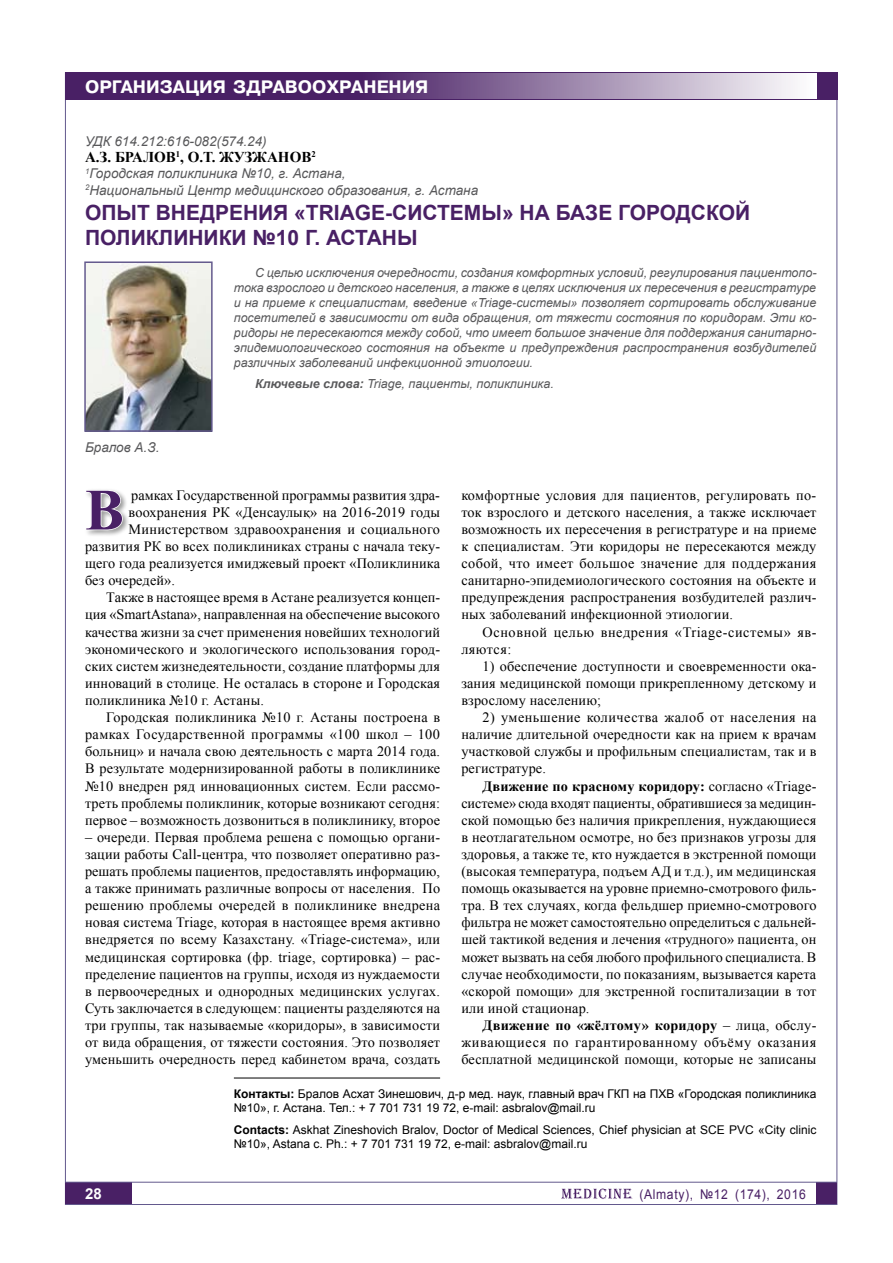
<style>
.page{position:relative;width:893px;height:1263px;background:#fff}
.page>*{position:absolute;margin:0;border:0;box-sizing:border-box;transform-origin:0 0}
.t1{font:700 58.5px "Times New Roman";color:#492065}
.t2{font:700 21px/25.2px "Arial";color:#492065}
.t3{font:700 18px "Pragmatica C";color:#fff}
.t4{font:700 15px "Times New Roman";color:#000}
.t5{font:700 15px "Arial";color:#fff}
.t6{font:14.25px/17.1px "Times New Roman";letter-spacing:.01em;color:#000;text-align:justify}
.t7{font:14.25px/17.1px "Times New Roman";letter-spacing:.04em;color:#000}
.t8{font:14.25px "Times New Roman";letter-spacing:.03em;color:#000}
.t9{font:italic 13.5px/16.2px "Arial";color:#58585a}
.t10{font:13.5px "Arial";letter-spacing:.05em;color:#492065;scale:.9 1}
.t11{font:italic 12.45px/15px "Arial";color:#58585a;text-align:justify}
.t12{font:12px/13.8px "Arial";color:#000}
.s1{font-weight:700}
</style>
<div class="page">
<div style="left:65px;top:1182px;width:67px;height:22px;background:#492065"></div>
<div style="left:816px;top:1182px;width:21px;height:22px;background:#492065"></div>
<svg style="left:561px;top:1188px;width:71px;height:11px"></svg>
<hr style="left:65px;top:1182px;width:772px;height:1px;background:#63598d">
<div style="left:65px;top:72px;width:772px;height:28px;background:#492065"></div>
<div style="left:353px;top:73px;width:463px;height:26px;background:linear-gradient(to right,#461c62,#fefefe)"></div>
<svg style="left:87px;top:490px;width:37px;height:41px"></svg>
<hr style="left:234px;top:1078px;width:206px;height:1px;background:#000">
<img style="left:86px;top:263px;width:125px;height:167px">
<div style="left:84px;top:261px;width:129px;height:171px;border:1px solid #63598d"></div>
<p class="t3" style="left:85px;top:77px;width:345px">организация здравоохранения</p>
<p class="t9" style="left:85px;top:133px;width:183px">УДК 614.212:616-082(574.24)</p>
<p class="t4" style="left:85px;top:147px;width:172px">А.З. Бралов <sup>1</sup>, О.Т. Жузжа</p>
<p class="t4" style="left:278px;top:147px;width:39px">нов<sup>2</sup></p>
<p class="t9" style="left:85px;top:166px;width:395px"><sup>1</sup>Городская поликлиника №10, г. Астана,<br><sup>2</sup>Национальный Центр медицинского образования, г. Астана</p>
<h2 class="t2" style="left:85px;top:200px;width:667px">Опыт внедрения «Triage-системы» на базе Городской поликлиники №10 г. Астаны</h2>
<p class="t11" style="left:234px;top:265px;width:584px;text-indent:21px">С целью исключения очередности, создания комфортных условий, регулирования пациентопо&shy;тока взрослого и детского населения, а также в целях исключения их пересечения в регистратуре и на приеме к специалистам, введение «Triage-системы» позволяет сортировать обслуживание посетителей в зависимости от вида обращения, от тяжести состояния по коридорам. Эти ко&shy;ридоры не пересекаются между собой, что имеет большое значение для поддержания санитарно&shy;эпидемиологического состояния на объекте и предупреждения распространения возбудителей различных заболеваний инфекционной этиологии.</p>
<p class="t11" style="left:255px;top:376px;width:300px"><span class="s1">Ключевые слова:</span> Triage, пациенты, поликлиника.</p>
<p class="t9" style="left:85px;top:439px;width:76px">Бралов А.З.</p>
<p class="t6" style="left:131px;top:486px;width:310px">рамках Государственной программы развития здра-</p>
<p class="t6" style="left:129px;top:503px;width:313px">воохранения РК «Денсаулық» на 2016-2019 годы</p>
<p class="t6" style="left:129px;top:520px;width:313px">Министерством здравоохранения и социального</p>
<p class="t6" style="left:85px;top:537px;width:357px">развития РК во всех поликлиниках страны с начала теку-</p>
<p class="t6" style="left:85px;top:555px;width:357px">щего года реализуется имиджевый проект «Поликлиника</p>
<p class="t6" style="left:85px;top:572px;width:92px">без очередей».</p>
<p class="t6" style="left:106px;top:589px;width:335px">Также в настоящее время в Астане реализуется концеп-</p>
<p class="t6" style="left:85px;top:606px;width:357px">ция «SmartAstana», направленная на обеспечение высокого</p>
<p class="t6" style="left:85px;top:623px;width:357px">качества жизни за счет применения новейших технологий</p>
<p class="t6" style="left:85px;top:640px;width:357px">экономического и экологического использования город-</p>
<p class="t6" style="left:85px;top:657px;width:356px">ских систем жизнедеятельности, создание платформы для</p>
<p class="t6" style="left:85px;top:674px;width:357px">инноваций в столице. Не осталась в стороне и Городская</p>
<p class="t6" style="left:85px;top:691px;width:180px">поликлиника №10 г. Астаны.</p>
<p class="t6" style="left:106px;top:708px;width:335px">Городская поликлиника №10 г. Астаны построена в</p>
<p class="t8" style="left:85px;top:725px;width:356px">рамках Государственной программы «100 школ – 100</p>
<p class="t6" style="left:85px;top:743px;width:357px">больниц» и начала свою деятельность с марта 2014 года.</p>
<p class="t6" style="left:85px;top:760px;width:357px">В результате модернизированной работы в поликлинике</p>
<p class="t6" style="left:85px;top:777px;width:357px">№10 внедрен ряд инновационных систем. Если рассмо-</p>
<p class="t6" style="left:85px;top:794px;width:357px">треть проблемы поликлиник, которые возникают сегодня:</p>
<p class="t6" style="left:85px;top:811px;width:357px">первое – возможность дозвониться в поликлинику, второе</p>
<p class="t6" style="left:85px;top:828px;width:357px">– очереди. Первая проблема решена с помощью органи&shy;зации работы Сall-центра, что позволяет оперативно раз&shy;решать проблемы пациентов, предоставлять информацию, а также принимать различные вопросы от населения. По решению проблемы очередей в поликлинике внедрена новая система Triage, которая в настоящее время активно внедряется по всему Казахстану. «Triage-система», или медицинская сортировка (фр. triage, сортировка) – рас&shy;пределение пациентов на группы, исходя из нуждаемости в первоочередных и однородных медицинских услугах.<br>Суть заключается в следующем: пациенты разделяются на три группы, так называемые «коридоры», в зависимости от вида обращения, от тяжести состояния. Это позволяет уменьшить очередность перед кабинетом врача, создать</p>
<h1 class="t1" style="left:85px;top:469px;width:41px">В</h1>
<p class="t6" style="left:461px;top:486px;width:357px">комфортные условия для пациентов, регулировать по&shy;ток взрослого и детского населения, а также исключает возможность их пересечения в регистратуре и на приеме к специалистам. Эти коридоры не пересекаются между собой, что имеет большое значение для поддержания санитарно-эпидемиологического состояния на объекте и предупреждения распространения возбудителей различ&shy;ных заболеваний инфекционной этиологии.</p>
<p class="t7" style="left:461px;top:623px;width:357px;text-indent:21px">Основной целью внедрения «Triage-системы» яв&shy;ляются:</p>
<p class="t6" style="left:461px;top:657px;width:357px;text-indent:21px">1) обеспечение доступности и своевременности ока&shy;зания медицинской помощи прикрепленному детскому и взрослому населению;</p>
<p class="t6" style="left:461px;top:708px;width:357px;text-indent:21px">2) уменьшение количества жалоб от населения на наличие длительной очередности как на прием к врачам участковой службы и профильным специалистам, так и в регистратуре.</p>
<p class="t6" style="left:461px;top:777px;width:357px;text-indent:21px"><span class="s1">Движение по красному коридору:</span> согласно «Triage&shy;системе» сюда входят пациенты, обратившиеся за медицин&shy;ской помощью без наличия прикрепления, нуждающиеся в неотлагательном осмотре, но без признаков угрозы для здоровья, а также те, кто нуждается в экстренной помощи (высокая температура, подъем АД и т.д.), им медицинская помощь оказывается на уровне приемно-смотрового филь&shy;тра. В тех случаях, когда фельдшер приемно-смотрового фильтра не может самостоятельно определиться с дальней&shy;шей тактикой ведения и лечения «трудного» пациента, он может вызвать на себя любого профильного специалиста. В случае необходимости, по показаниям, вызывается карета «скорой помощи» для экстренной госпитализации в тот или иной стационар.</p>
<p class="t6" style="left:461px;top:1016px;width:357px;text-indent:21px"><span class="s1">Движение по «жёлтому» коридору</span> – лица, обслу&shy;живающиеся по гарантированному объёму оказания бесплатной медицинской помощи, которые не записаны</p>
<p class="t12" style="left:234px;top:1087px;width:584px"><span class="s1">Контакты:</span> Бралов Асхат Зинешович, д-р мед. наук, главный врач ГКП на ПХВ «Городская поликлиника №10», г. Астана. Тел.: + 7 701 731 19 72, e-mail: asbralov@mail.ru</p>
<p class="t12" style="left:234px;top:1123px;width:584px"><span class="s1">Contacts:</span> Askhat Zineshovich Bralov, Doctor of Medical Sciences, Сhief physician at SCE PVC «City clinic №10», Astana c. Ph.: + 7 701 731 19 72, e-mail: asbralov@mail.ru</p>
<p class="t5" style="left:85px;top:1183px;width:18px">28</p>
<p class="t10" style="left:640px;top:1185px;width:186px">(Almaty), №12 (174), 2016</p>
</div>
